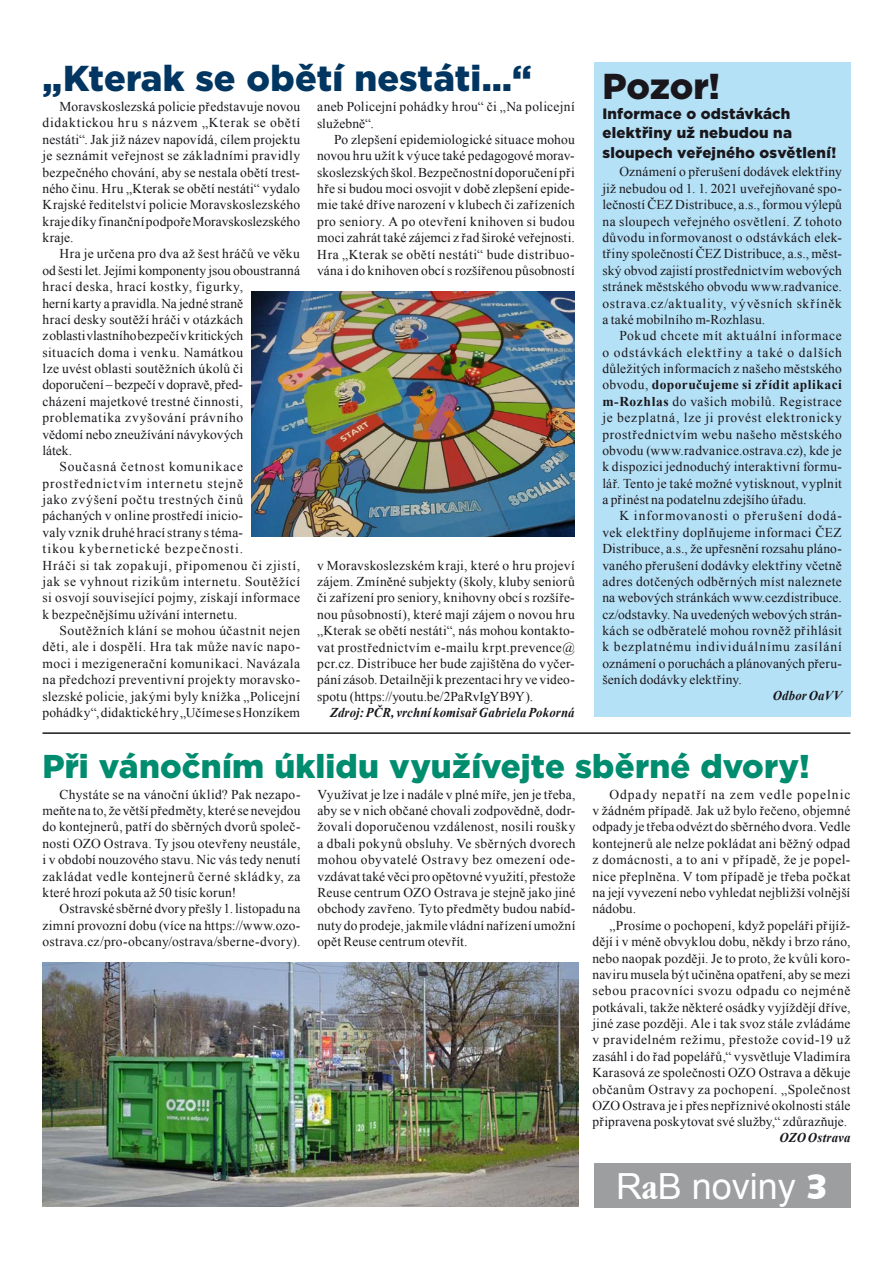
<style>
.page{position:relative;width:893px;height:1263px;background:#fff}
.page>*{position:absolute;margin:0;border:0;box-sizing:border-box;transform-origin:0 0}
.t1{font:900 36px "Gotham";letter-spacing:.005em;color:#003661}
.t2{font:36px "Arial";color:#fff}
.t3{font:900 36px "Gotham";color:#1a171c}
.t4{font:900 33px "Gotham";letter-spacing:.005em;color:#008c6e}
.t5{font:900 15px/19.5px "Gotham";letter-spacing:.015em;color:#1a171c}
.t6{font:13.5px/16.4px "Times New Roman";letter-spacing:.025em;color:#1a171c;text-align:justify}
.t7{font:13.5px "Times New Roman";color:#1a171c}
.t8{font:13.5px "Times New Roman";letter-spacing:.05em;color:#1a171c}
.t9{font:13.5px "Times New Roman";letter-spacing:.045em;color:#1a171c}
.t10{font:italic 700 13.5px "Times New Roman";letter-spacing:.01em;color:#1a171c;scale:.95 1}
.t11{font:13.5px "Times New Roman";letter-spacing:.055em;color:#1a171c}
.t12{font:13.5px "Times New Roman";letter-spacing:.005em;color:#1a171c}
.t13{font:13.5px "Times New Roman";letter-spacing:.07em;color:#1a171c}
.t14{font:13.5px "Times New Roman";letter-spacing:.075em;color:#1a171c}
.t15{font:13.5px "Times New Roman";letter-spacing:.06em;color:#1a171c}
.s1{font-weight:700}
.s2{font-family:"Garmd ITC Bk Cn BTCE Bold Condensed"}
.s3{font-family:"Humanst 531 Blk BTCE Black"}
</style>
<div class="page">
<div style="left:594px;top:1163px;width:256px;height:45px;background:#9d9ea0"></div>
<div style="left:594px;top:62px;width:256px;height:655px;background:#b5e1f6"></div>
<img style="left:252px;top:291px;width:323px;height:246px">
<img style="left:43px;top:962px;width:536px;height:244px">
<hr style="left:43px;top:732px;width:807px;height:2px;background:#1a171c">
<h1 class="t1" style="left:43px;top:53px;width:491px">„Kterak se obětí nestáti…“</h1>
<p class="t6" style="left:43px;top:98px;width:259px;text-indent:17px">Moravskoslezská policie představuje novou didaktickou hru s názvem „Kterak se obětí nestáti“. Jak již název napovídá, cílem projektu je seznámit veřejnost se základními pravidly bezpečného chování, aby se nestala obětí trest&shy;ného činu. Hru „Kterak se obětí nestáti“ vydalo Krajské ředitelství policie Moravskoslezského kraje díky finanční podpoře Moravskoslezského kraje.</p>
<p class="t6" style="left:60px;top:245px;width:242px">Hra je určena pro dva až šest hráčů ve věku</p>
<p class="t7" style="left:43px;top:261px;width:259px">od šesti let. Jejími komponenty jsou oboustranná</p>
<p class="t9" style="left:43px;top:278px;width:202px">hrací deska, hrací kostky, figurky,</p>
<p class="t6" style="left:43px;top:295px;width:202px">herní karty a pravidla. Na jedné straně</p>
<p class="t6" style="left:43px;top:311px;width:202px">hrací desky soutěží hráči v otázkách</p>
<p class="t7" style="left:43px;top:327px;width:202px">zoblasti vlastního bezpečí vkritických</p>
<p class="t6" style="left:43px;top:344px;width:202px">situacích doma i venku. Namátkou</p>
<p class="t6" style="left:43px;top:360px;width:202px">lze uvést oblasti soutěžních úkolů či</p>
<p class="t7" style="left:43px;top:376px;width:202px">doporučení – bezpečí v dopravě, před-</p>
<p class="t6" style="left:43px;top:393px;width:202px">cházení majetkové trestné činnosti,</p>
<p class="t8" style="left:43px;top:409px;width:202px">problematika zvyšování právního</p>
<p class="t12" style="left:43px;top:425px;width:202px">vědomí nebo zneužívání návykových</p>
<p class="t6" style="left:43px;top:442px;width:31px">látek.</p>
<p class="t15" style="left:60px;top:458px;width:185px">Současná četnost komunikace</p>
<p class="t13" style="left:43px;top:474px;width:202px">prostřednictvím internetu stejně</p>
<p class="t8" style="left:43px;top:490px;width:202px">jako zvýšení počtu trestných činů</p>
<p class="t6" style="left:43px;top:507px;width:202px">páchaných v online prostředí inicio-</p>
<p class="t6" style="left:43px;top:524px;width:202px">valy vznik druhé hrací strany stéma-</p>
<p class="t14" style="left:43px;top:540px;width:202px">tikou kybernetické bezpečnosti.</p>
<p class="t8" style="left:43px;top:556px;width:259px">Hráči si tak zopakují, připomenou či zjistí,</p>
<p class="t11" style="left:43px;top:572px;width:259px">jak se vyhnout rizikům internetu. Soutěžící</p>
<p class="t6" style="left:43px;top:589px;width:259px">si osvojí související pojmy, získají informace</p>
<p class="t6" style="left:43px;top:606px;width:196px">k bezpečnějšímu užívání internetu.</p>
<p class="t6" style="left:60px;top:622px;width:242px">Soutěžních klání se mohou účastnit nejen</p>
<p class="t9" style="left:43px;top:638px;width:259px">děti, ale i dospělí. Hra tak může navíc napo-</p>
<p class="t6" style="left:43px;top:655px;width:259px">moci i mezigenerační komunikaci. Navázala</p>
<p class="t6" style="left:43px;top:671px;width:259px">na předchozí preventivní projekty moravsko-</p>
<p class="t6" style="left:43px;top:688px;width:259px">slezské policie, jakými byly knížka „Policejní</p>
<p class="t6" style="left:43px;top:704px;width:259px">pohádky“, didaktické hry „Učíme se sHonzíkem</p>
<p class="t6" style="left:317px;top:98px;width:259px">aneb Policejní pohádky hrou“ či „Na policejní služebně“.</p>
<p class="t6" style="left:317px;top:131px;width:259px;text-indent:17px">Po zlepšení epidemiologické situace mohou novou hru užít k výuce také pedagogové morav&shy;skoslezských škol. Bezpečnostní doporučení při hře si budou moci osvojit v době zlepšení epide&shy;mie také dříve narození v klubech či zařízeních pro seniory. A po otevření knihoven si budou moci zahrát také zájemci z řad široké veřejnosti.<br>Hra „Kterak se obětí nestáti“ bude distribuo&shy;vána i do knihoven obcí s rozšířenou působností</p>
<p class="t6" style="left:317px;top:557px;width:259px">v Moravskoslezském kraji, které o hru projeví zájem. Zmíněné subjekty (školy, kluby seniorů či zařízení pro seniory, knihovny obcí s rozšíře&shy;nou působností), které mají zájem o novou hru „Kterak se obětí nestáti“, nás mohou kontakto&shy;vat prostřednictvím e-mailu krpt.prevence@ pcr.cz. Distribuce her bude zajištěna do vyčer&shy;pání zásob. Detailněji k prezentaci hry ve video&shy;spotu (https://youtu.be/2PaRvIgYB9Y).</p>
<p class="t10" style="left:330px;top:703px;width:259px">Zdroj: PČR, vrchní komisař Gabriela Pokorná</p>
<h1 class="t3" style="left:602px;top:62px;width:119px">Pozor!</h1>
<p class="t5" style="left:602px;top:103px;width:235px">Informace o odstávkách elektřiny už nebudou na sloupech veřejného osvětlení!</p>
<p class="t6" style="left:602px;top:164px;width:241px;text-indent:17px">Oznámení o přerušení dodávek elektřiny již nebudou od 1. 1. 2021 uveřejňované spo&shy;lečností ČEZ Distribuce, a.s., formou výlepů na sloupech veřejného osvětlení. Z tohoto důvodu informovanost o odstávkách elek&shy;třiny společností ČEZ Distribuce, a.s., měst&shy;ský obvod zajistí prostřednictvím webových stránek městského obvodu www.radvanice. ostrava.cz/aktuality, vývěsních skříněk a také mobilního m-Rozhlasu.</p>
<p class="t6" style="left:602px;top:327px;width:241px;text-indent:17px">Pokud chcete mít aktuální informace o odstávkách elektřiny a také o dalších důležitých informacích z našeho městského obvodu, <span class="s1">doporučujeme si zřídit aplikaci m-Rozhlas</span> do vašich mobilů. Registrace je bezplatná, lze ji provést elektronicky prostřednictvím webu našeho městského obvodu (www.radvanice.ostrava.cz), kde je k dispozici jednoduchý interaktivní formu&shy;lář. Tento je také možné vytisknout, vyplnit a přinést na podatelnu zdejšího úřadu.</p>
<p class="t6" style="left:602px;top:507px;width:241px;text-indent:17px">K informovanosti o přerušení dodá&shy;vek elektřiny doplňujeme informaci ČEZ Distribuce, a.s., že upřesnění rozsahu pláno&shy;vaného přerušení dodávky elektřiny včetně adres dotčených odběrných míst naleznete na webových stránkách www.cezdistribuce. cz/odstavky. Na uvedených webových strán&shy;kách se odběratelé mohou rovněž přihlásit k bezplatnému individuálnímu zasílání oznámení o poruchách a plánovaných přeru&shy;šeních dodávky elektřiny.</p>
<p class="t10" style="left:773px;top:686px;width:74px">Odbor OaVV</p>
<h2 class="t4" style="left:43px;top:744px;width:769px">Při vánočním úklidu využívejte sběrné dvory!</h2>
<p class="t6" style="left:43px;top:786px;width:259px;text-indent:17px">Chystáte se na vánoční úklid? Pak nezapo&shy;meňte na to, že větší předměty, které se nevejdou do kontejnerů, patří do sběrných dvorů společ&shy;nosti OZO Ostrava. Ty jsou otevřeny neustále, i v období nouzového stavu. Nic vás tedy nenutí zakládat vedle kontejnerů černé skládky, za které hrozí pokuta až 50 tisíc korun!</p>
<p class="t6" style="left:43px;top:900px;width:259px;text-indent:17px">Ostravské sběrné dvory přešly 1. listopadu na zimní provozní dobu (více na https://www.ozo&shy;ostrava.cz/pro-obcany/ostrava/sberne-dvory).</p>
<p class="t6" style="left:317px;top:786px;width:259px">Využívat je lze i nadále v plné míře, jen je třeba, aby se v nich občané chovali zodpovědně, dodr&shy;žovali doporučenou vzdálenost, nosili roušky a dbali pokynů obsluhy. Ve sběrných dvorech mohou obyvatelé Ostravy bez omezení ode&shy;vzdávat také věci pro opětovné využití, přestože Reuse centrum OZO Ostrava je stejně jako jiné obchody zavřeno. Tyto předměty budou nabíd&shy;nuty do prodeje, jakmile vládní nařízení umožní opět Reuse centrum otevřít.</p>
<p class="t6" style="left:592px;top:786px;width:259px;text-indent:17px">Odpady nepatří na zem vedle popelnic v žádném případě. Jak už bylo řečeno, objemné odpady je třeba odvézt do sběrného dvora. Vedle kontejnerů ale nelze pokládat ani běžný odpad z domácnosti, a to ani v případě, že je popel&shy;nice přeplněna. V tom případě je třeba počkat na její vyvezení nebo vyhledat nejbližší volnější nádobu.</p>
<p class="t6" style="left:592px;top:917px;width:260px;text-indent:17px">„Prosíme o pochopení, když popeláři přijíž&shy;dějí i v méně obvyklou dobu, někdy i brzo ráno, nebo naopak později. Je to proto, že kvůli koro&shy;naviru musela být učiněna opatření, aby se mezi sebou pracovníci svozu odpadu co nejméně potkávali, takže některé osádky vyjíždějí dříve, jiné zase později. Ale i tak svoz stále zvládáme v pravidelném režimu, přestože covid-19 už zasáhl i do řad popelářů,“ vysvětluje Vladimíra Karasová ze společnosti OZO Ostrava a děkuje občanům Ostravy za pochopení. „Společnost OZO Ostrava je i přes nepříznivé okolnosti stále připravena poskytovat své služby,“ zdůrazňuje.</p>
<p class="t10" style="left:779px;top:1128px;width:76px">OZO Ostrava</p>
<h1 class="t2" style="left:616px;top:1163px;width:214px">R<span class="s2">a</span>B noviny <span class="s3">3</span></h1>
</div>
